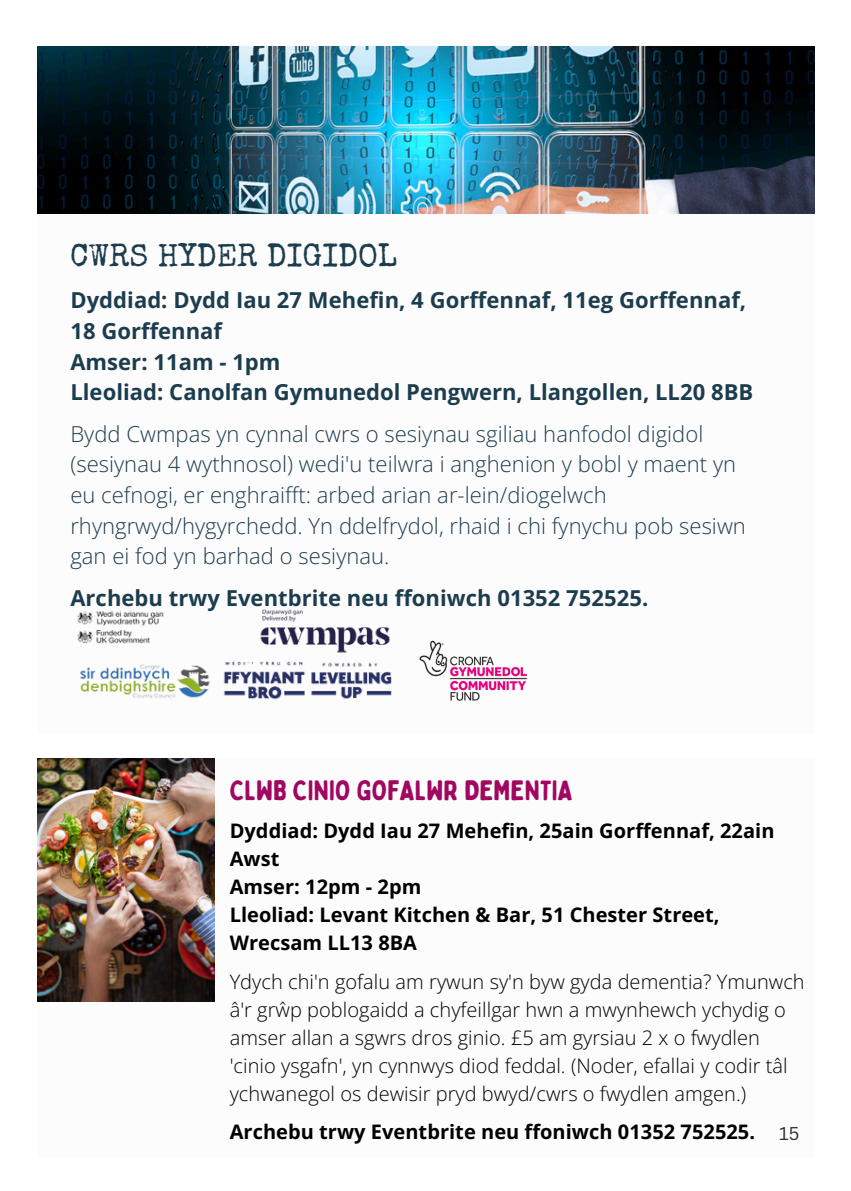
<style>
.page{position:relative;width:851px;height:1191px;background:#fff}
.page>*{position:absolute;margin:0;border:0;box-sizing:border-box;transform-origin:0 0}
.t1{font:32px "Special Elite";color:#1c3d4e}
.t2{font:28px "Bobby Jones Soft";color:#a10761}
.t3{font:300 22px/30.6px "Open Sans";color:#1c3d4e}
.t4{font:700 22px/30.6px "Open Sans";color:#1c3d4e}
.t5{font:300 20px/28px "Open Sans";color:#000}
.t6{font:700 20px/28px "Open Sans";color:#000}
.t7{font:18px "Canva Sans";color:#2e2f32}
</style>
<div class="page">
<img style="left:419px;top:640px;width:108px;height:61px">
<img style="left:37px;top:47px;width:777px;height:166px">
<img style="left:77px;top:609px;width:315px;height:91px">
<img style="left:37px;top:758px;width:177px;height:243px">
<p class="t1" style="left:70px;top:244px;width:328px">CWRS HYDER DIGIDOL</p>
<p class="t4" style="left:70px;top:285px;width:684px">Dyddiad: Dydd Iau 27 Mehefin, 4 Gorffennaf, 11eg Gorffennaf, 18 Gorffennaf<br>Amser: 11am - 1pm<br>Lleoliad: Canolfan Gymunedol Pengwern, Llangollen, LL20 8BB</p>
<h1 class="t3" style="left:70px;top:418px;width:677px">Bydd Cwmpas yn cynnal cwrs o sesiynau sgiliau hanfodol digidol (sesiynau 4 wythnosol) wedi'u teilwra i anghenion y bobl y maent yn eu cefnogi, er enghraifft: arbed arian ar-lein/diogelwch rhyngrwyd/hygyrchedd. Yn ddelfrydol, rhaid i chi fynychu pob sesiwn gan ei fod yn barhad o sesiynau.</h1>
<h3 class="t4" style="left:70px;top:582px;width:579px">Archebu trwy Eventbrite neu ffoniwch 01352 752525.</h3>
<h3 class="t2" style="left:230px;top:773px;width:345px">CLWB CINIO GOFALWR DEMENTIA</h3>
<h2 class="t6" style="left:230px;top:816px;width:546px">Dyddiad: Dydd Iau 27 Mehefin, 25ain Gorffennaf, 22ain<br>Awst<br>Amser: 12pm - 2pm<br>Lleoliad: Levant Kitchen &amp; Bar, 51 Chester Street,<br>Wrecsam LL13 8BA</h2>
<h3 class="t5" style="left:230px;top:967px;width:576px">Ydych chi'n gofalu am rywun sy'n byw gyda dementia? Ymunwch â'r grŵp poblogaidd a chyfeillgar hwn a mwynhewch ychydig o amser allan a sgwrs dros ginio. £5 am gyrsiau 2 x o fwydlen 'cinio ysgafn', yn cynnwys diod feddal. (Noder, efallai y codir tâl ychwanegol os dewisir pryd bwyd/cwrs o fwydlen amgen.)</h3>
<p class="t6" style="left:230px;top:1118px;width:527px">Archebu trwy Eventbrite neu ffoniwch 01352 752525.</p>
<p class="t7" style="left:779px;top:1121px;width:22px">15</p>
</div>
